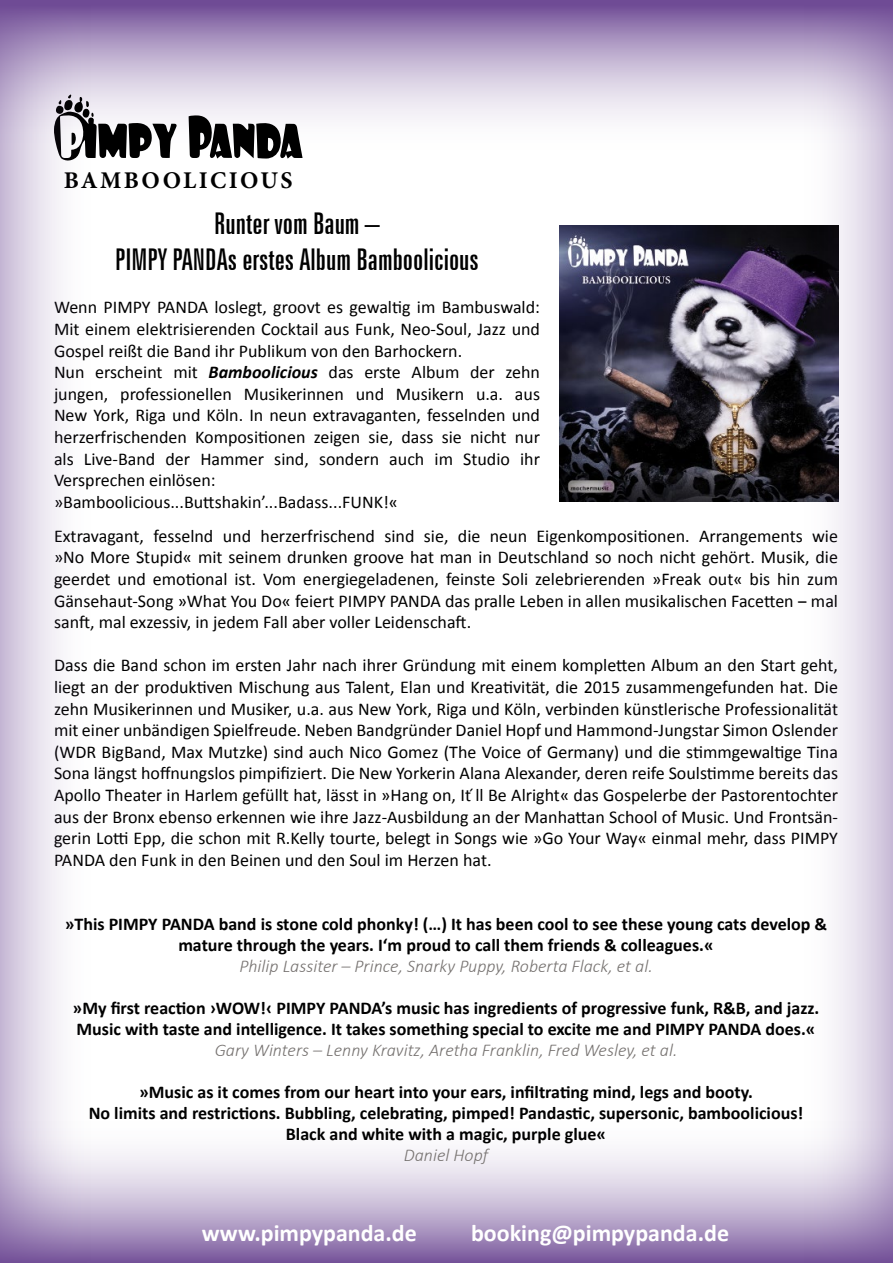
<style>
.page{position:relative;width:893px;height:1263px;background:#fff}
.page>*{position:absolute;margin:0;border:0;box-sizing:border-box;transform-origin:0 0}
.t1{font:extra-condensed 30px/36px "Zurich BT";color:#000;text-align:center}
.t2{font:700 24px "Calibri";color:#fff}
.t3{font:700 24px "Minion Pro";letter-spacing:.1em;color:#000}
.t4{font:18px/21.6px "Calibri";color:#000;text-align:justify}
.t5{font:700 18px/21px "Calibri";color:#000;text-align:center}
.t6{font:italic 300 18px "Calibri";color:#767270}
.s1{font-weight:700;font-style:italic}
</style>
<div class="page">
<svg style="left:97px;top:1151px;width:701px;height:112px;background:#c2b2d1"></svg>
<svg style="left:97px;top:0;width:701px;height:128px;background:#beaecf"></svg>
<svg style="left:189px;top:115px;width:113px;height:44px"></svg>
<svg style="left:97px;top:95px;width:80px;height:63px"></svg>
<img style="left:559px;top:225px;width:239px;height:277px">
<svg style="left:0;top:0;width:97px;height:1263px"></svg>
<svg style="left:798px;top:0;width:95px;height:1263px"></svg>
<h2 class="t3" style="left:64px;top:163px;width:230px">BAMBOOLICIOUS</h2>
<h1 class="t1" style="left:115px;top:206px;width:365px">Runter vom Baum –<br>PIMPY PANDAs erstes Album Bamboolicious</h1>
<p class="t4" style="left:54px;top:297px;width:488px;text-align:left">Wenn PIMPY PANDA loslegt, groovt es gewaltig im Bambuswald:<br>Mit einem elektrisierenden Cocktail aus Funk, Neo-Soul, Jazz und Gospel reißt die Band ihr Publikum von den Barhockern.<br>Nun erscheint mit <span class="s1">Bamboolicious</span> das erste Album der zehn jungen, professionellen Musikerinnen und Musikern u.a. aus New York, Riga und Köln. In neun extravaganten, fesselnden und herzerfrischenden Kompositionen zeigen sie, dass sie nicht nur als Live-Band der Hammer sind, sondern auch im Studio ihr Versprechen einlösen: »Bamboolicious...Buttshakin’...Badass...FUNK!«</p>
<p class="t4" style="left:54px;top:525px;width:786px">Extravagant, fesselnd und herzerfrischend sind sie, die neun Eigenkompositionen. Arrangements wie »No More Stupid« mit seinem drunken groove hat man in Deutschland so noch nicht gehört. Musik, die geerdet und emotional ist. Vom energiegeladenen, feinste Soli zelebrierenden »Freak out« bis hin zum Gänsehaut-Song »What You Do« feiert PIMPY PANDA das pralle Leben in allen musikalischen Facetten ‒ mal sanft, mal exzessiv, in jedem Fall aber voller Leidenschaft.</p>
<p class="t4" style="left:54px;top:655px;width:786px">Dass die Band schon im ersten Jahr nach ihrer Gründung mit einem kompletten Album an den Start geht, liegt an der produktiven Mischung aus Talent, Elan und Kreativität, die 2015 zusammengefunden hat. Die zehn Musikerinnen und Musiker, u.a. aus New York, Riga und Köln, verbinden künstlerische Professionalität mit einer unbändigen Spielfreude. Neben Bandgründer Daniel Hopf und Hammond-Jungstar Simon Oslender (WDR BigBand, Max Mutzke) sind auch Nico Gomez (The Voice of Germany) und die stimmgewaltige Tina Sona längst hoffnungslos pimpifiziert. Die New Yorkerin Alana Alexander, deren reife Soulstimme bereits das Apollo Theater in Harlem gefüllt hat, lässt in »Hang on, It ́ll Be Alright« das Gospelerbe der Pastorentochter aus der Bronx ebenso erkennen wie ihre Jazz-Ausbildung an der Manhattan School of Music. Und Frontsän&shy;gerin Lotti Epp, die schon mit R.Kelly tourte, belegt in Songs wie »Go Your Way« einmal mehr, dass PIMPY PANDA den Funk in den Beinen und den Soul im Herzen hat.</p>
<p class="t5" style="left:65px;top:913px;width:764px">»This PIMPY PANDA band is stone cold phonky! (…) It has been cool to see these young cats develop &amp; mature through the years. I‘m proud to call them friends &amp; colleagues.«</p>
<p class="t6" style="left:239px;top:955px;width:415px">Philip Lassiter – Prince, Snarky Puppy, Roberta Flack, et al.</p>
<p class="t5" style="left:73px;top:997px;width:748px;text-align:left">»My first reaction ›WOW!‹ PIMPY PANDA’s music has ingredients of progressive funk, R&amp;B, and jazz.<br>Music with taste and intelligence. It takes something special to excite me and PIMPY PANDA does.«</p>
<p class="t6" style="left:215px;top:1039px;width:464px">Gary Winters – Lenny Kravitz, Aretha Franklin, Fred Wesley, et al.</p>
<p class="t5" style="left:89px;top:1081px;width:716px">»Music as it comes from our heart into your ears, infiltrating mind, legs and booty.<br>No limits and restrictions. Bubbling, celebrating, pimped! Pandastic, supersonic, bamboolicious!<br>Black and white with a magic, purple glue«</p>
<p class="t6" style="left:404px;top:1144px;width:86px">Daniel Hopf</p>
<h2 class="t2" style="left:202px;top:1217px;width:216px">www.pimpypanda.de</h2>
<h2 class="t2" style="left:471px;top:1217px;width:260px">booking@pimpypanda.de</h2>
</div>
